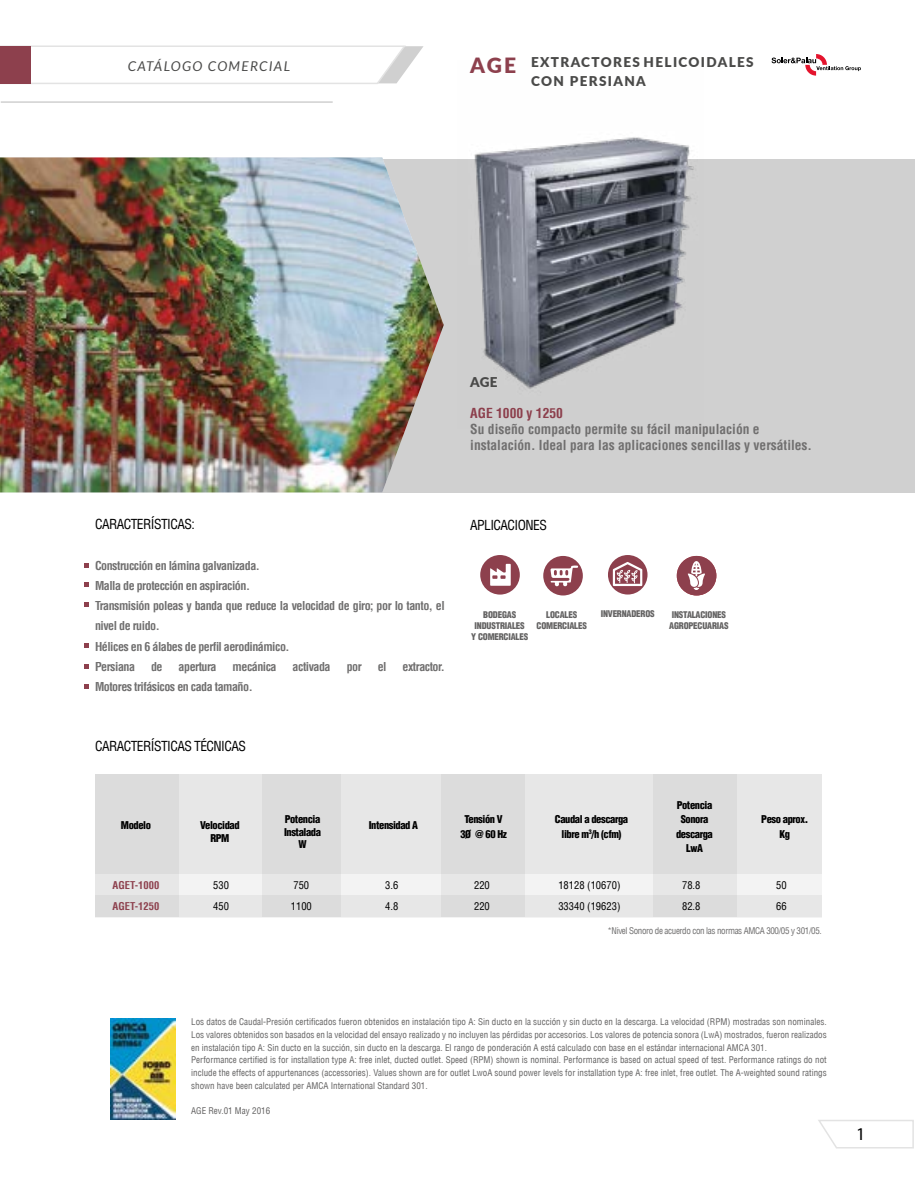
<style>
.page{position:relative;width:915px;height:1191px;background:#fff}
.page>*{position:absolute;margin:0;border:0;box-sizing:border-box;transform-origin:0 0}
.t1{font:900 21px "Lato";color:#8d404d}
.t2{font:18px "Myriad Pro";color:#000}
.t3{font:700 condensed 13.5px/16.2px "Helvetica LT";color:#706f6f}
.t4{font:condensed 13.5px "Helvetica LT";letter-spacing:-.04em;color:#000}
.t5{font:900 13.5px/19.2px "Lato";letter-spacing:.1em;color:#4a4a49}
.t6{font:italic 13.5px "Lato";letter-spacing:.1em;color:#4a4a49}
.t7{font:700 condensed 13.5px "Helvetica LT";color:#8d404d}
.t8{font:700 condensed 12px/20.2px "Helvetica LT";letter-spacing:-.04em;color:#706f6f}
.t9{font:900 condensed 10.5px/14.4px "Helvetica LT";letter-spacing:-.04em;color:#000;text-align:center}
.t10{font:condensed 10.5px/21px "Helvetica LT";color:#000}
.t11{font:700 condensed 10.5px/21px "Helvetica LT";color:#8d404d}
.t12{font:condensed 9px/12.8px "Helvetica LT";color:#646363}
.t13{font:900 condensed 9px/10.8px "Helvetica LT";letter-spacing:-.02em;color:#646363;text-align:center}
.t14{font:condensed 9px "Helvetica LT";letter-spacing:-.04em;color:#706f6f}
</style>
<div class="page">
<svg style="left:771px;top:54px;width:89px;height:22px"></svg>
<svg style="left:0;top:45px;width:423px;height:39px"></svg>
<svg style="left:818px;top:1120px;width:96px;height:29px"></svg>
<hr style="left:1px;top:101px;width:331px;height:2px;background:#d0d0d0">
<div style="left:95px;top:774px;width:726px;height:143px;background:#f3f3f3"></div>
<div style="left:95px;top:774px;width:84px;height:143px;background:#e7e7e7"></div>
<div style="left:262px;top:774px;width:79px;height:143px;background:#e7e7e7"></div>
<div style="left:441px;top:774px;width:83px;height:143px;background:#e7e7e7"></div>
<div style="left:652px;top:774px;width:84px;height:143px;background:#e7e7e7"></div>
<div style="left:95px;top:774px;width:726px;height:100px;background:#e7e7e7"></div>
<div style="left:95px;top:894px;width:726px;height:23px;background:#e7e7e7"></div>
<div style="left:357px;top:158px;width:557px;height:334px;background:#d0d0d0"></div>
<img style="left:0;top:157px;width:443px;height:335px">
<svg style="left:84px;top:563px;width:5px;height:4px"></svg>
<svg style="left:84px;top:582px;width:5px;height:5px"></svg>
<svg style="left:84px;top:602px;width:5px;height:4px"></svg>
<svg style="left:84px;top:643px;width:5px;height:5px"></svg>
<svg style="left:84px;top:664px;width:5px;height:5px"></svg>
<img style="left:457px;top:137px;width:246px;height:252px">
<div style="left:0;top:46px;width:31px;height:37px;background:#8d404d"></div>
<div style="left:676px;top:556px;width:40px;height:39px;background:#8d404d;border-radius:50%"></div>
<svg style="left:687px;top:561px;width:18px;height:29px"></svg>
<div style="left:480px;top:555px;width:39px;height:39px;background:#8d404d;border-radius:50%"></div>
<svg style="left:490px;top:564px;width:20px;height:22px"></svg>
<div style="left:543px;top:556px;width:39px;height:39px;background:#8d404d;border-radius:50%"></div>
<svg style="left:550px;top:565px;width:28px;height:21px"></svg>
<div style="left:607px;top:555px;width:40px;height:39px;background:#8d404d;border-radius:50%"></div>
<svg style="left:612px;top:562px;width:30px;height:24px"></svg>
<img style="left:110px;top:1018px;width:66px;height:101px">
<svg style="left:84px;top:684px;width:5px;height:5px"></svg>
<h3 class="t6" style="left:128px;top:59px;width:164px">CATÁLOGO COMERCIAL</h3>
<h1 class="t1" style="left:470px;top:50px;width:47px">AGE</h1>
<h3 class="t5" style="left:531px;top:52px;width:224px">EXTRACTORES HELICOIDALES<br>CON PERSIANA</h3>
<h3 class="t4" style="left:95px;top:515px;width:101px">CARACTERÍSTICAS:</h3>
<h3 class="t8" style="left:95px;top:555px;width:351px">Construcción en lámina galvanizada.<br>Malla de protección en aspiración.<br>Transmisión poleas y banda que reduce la velocidad de giro; por lo tanto, el nivel de ruido.<br>Hélices en 6 álabes de perfil aerodinámico.<br>Persiana</h3>
<h3 class="t8" style="left:151px;top:656px;width:13px">de</h3>
<h3 class="t8" style="left:178px;top:656px;width:39px">apertura</h3>
<h3 class="t8" style="left:232px;top:656px;width:45px">mecánica</h3>
<h3 class="t8" style="left:292px;top:656px;width:39px">activada</h3>
<h3 class="t8" style="left:346px;top:656px;width:17px">por</h3>
<h3 class="t8" style="left:377px;top:656px;width:10px">el</h3>
<h3 class="t8" style="left:402px;top:656px;width:44px">extractor.</h3>
<h3 class="t8" style="left:95px;top:676px;width:159px">Motores trifásicos en cada tamaño.</h3>
<h3 class="t4" style="left:95px;top:738px;width:152px">CARACTERÍSTICAS TÉCNICAS</h3>
<h3 class="t5" style="left:470px;top:372px;width:29px">AGE</h3>
<h3 class="t7" style="left:470px;top:404px;width:94px">AGE 1000 y 1250</h3>
<h3 class="t3" style="left:470px;top:421px;width:343px">Su diseño compacto permite su fácil manipulación e instalación. Ideal para las aplicaciones sencillas y versátiles.</h3>
<h3 class="t4" style="left:470px;top:517px;width:78px">APLICACIONES</h3>
<p class="t13" style="left:471px;top:609px;width:59px">BODEGAS<br>INDUSTRIALES<br>Y COMERCIALES</p>
<p class="t13" style="left:600px;top:608px;width:56px">INVERNADEROS</p>
<p class="t13" style="left:536px;top:609px;width:52px">LOCALES<br>COMERCIALES</p>
<p class="t13" style="left:669px;top:609px;width:61px;text-align:left">INSTALACIONES<br>AGROPECUARIAS</p>
<p class="t9" style="left:121px;top:818px;width:31px">Modelo</p>
<p class="t9" style="left:200px;top:819px;width:41px;line-height:12.6px">Velocidad<br>RPM</p>
<p class="t9" style="left:284px;top:813px;width:38px;line-height:12.6px">Potencia<br>Instalada<br>W</p>
<p class="t9" style="left:368px;top:818px;width:51px">Intensidad A</p>
<p class="t9" style="left:460px;top:812px;width:48px">Tensión V<br>3Ø @ 60 Hz</p>
<p class="t9" style="left:554px;top:812px;width:75px">Caudal a descarga libre m<sup>3</sup>/h (cfm)</p>
<p class="t9" style="left:676px;top:797px;width:38px">Potencia<br>Sonora descarga<br>LwA</p>
<p class="t9" style="left:761px;top:812px;width:48px">Peso aprox.<br>Kg</p>
<p class="t11" style="left:113px;top:875px;width:48px">AGET-1000<br>AGET-1250</p>
<p class="t10" style="left:213px;top:875px;width:17px">530<br>450</p>
<p class="t10" style="left:291px;top:875px;width:22px">750<br>1100</p>
<p class="t10" style="left:385px;top:875px;width:15px">3.6<br>4.8</p>
<p class="t10" style="left:474px;top:875px;width:17px">220<br>220</p>
<p class="t10" style="left:682px;top:875px;width:20px">78.8<br>82.8</p>
<p class="t10" style="left:776px;top:875px;width:12px">50<br>66</p>
<p class="t10" style="left:558px;top:875px;width:64px">18128 (10670)<br>33340 (19623)</p>
<p class="t14" style="left:607px;top:924px;width:216px">*Nivel Sonoro de acuerdo con las normas AMCA 300/05 y 301/05.</p>
<p class="t12" style="left:191px;top:1015px;width:636px">Los datos de Caudal-Presión certificados fueron obtenidos en instalación tipo A: Sin ducto en la succión y sin ducto en la descarga. La velocidad (RPM) mostradas son nominales.<br>Los valores obtenidos son basados en la velocidad del ensayo realizado y no incluyen las pérdidas por accesorios. Los valores de potencia sonora (LwA) mostrados, fueron realizados en instalación tipo A: Sin ducto en la succión, sin ducto en la descarga. El rango de ponderación A está calculado con base en el estándar internacional AMCA 301.<br>Performance certified is for installation type A: free inlet, ducted outlet. Speed (RPM) shown is nominal. Performance is based on actual speed of test. Performance ratings do not include the effects of appurtenances (accessories). Values shown are for outlet LwoA sound power levels for installation type A: free inlet, free outlet. The A-weighted sound ratings shown have been calculated per AMCA International Standard 301.</p>
<p class="t12" style="left:191px;top:1104px;width:80px">AGE Rev.01 May 2016</p>
<h2 class="t2" style="left:856px;top:1122px;width:11px">1</h2>
</div>
